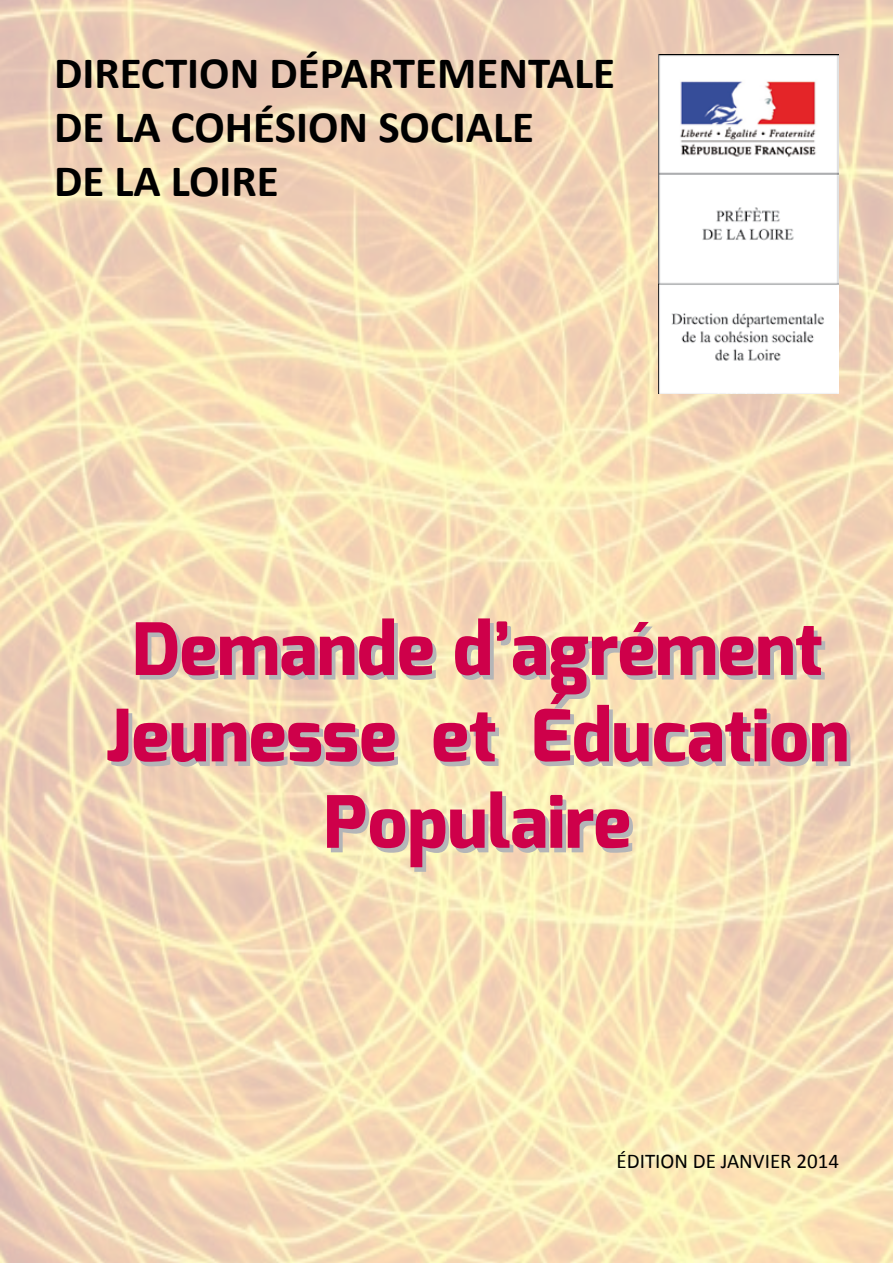
<style>
.page{position:relative;width:893px;height:1263px;background:#fff}
.page>*{position:absolute;margin:0;border:0;box-sizing:border-box;transform-origin:0 0}
.t1{font:800 72px/86.4px "Exo";color:#ce004a;text-align:center}
.t2{font:700 45px/54px "Calibri";color:#000}
.t3{font:21px "Calibri";color:#000}
</style>
<div class="page">
<img style="left:0;top:0;width:893px;height:1263px">
<img style="left:659px;top:54px;width:180px;height:340px">
<p class="t2" style="left:54px;top:44px;width:563px">DIRECTION DÉPARTEMENTALE<br>DE LA COHÉSION SOCIALE<br>DE LA LOIRE</p>
<h1 class="t1" style="left:106px;top:606px;width:745px">Demande d’agrément<br>Jeunesse et Éducation<br>Populaire</h1>
<p class="t3" style="left:617px;top:1148px;width:224px">ÉDITION DE JANVIER 2014</p>
</div>
